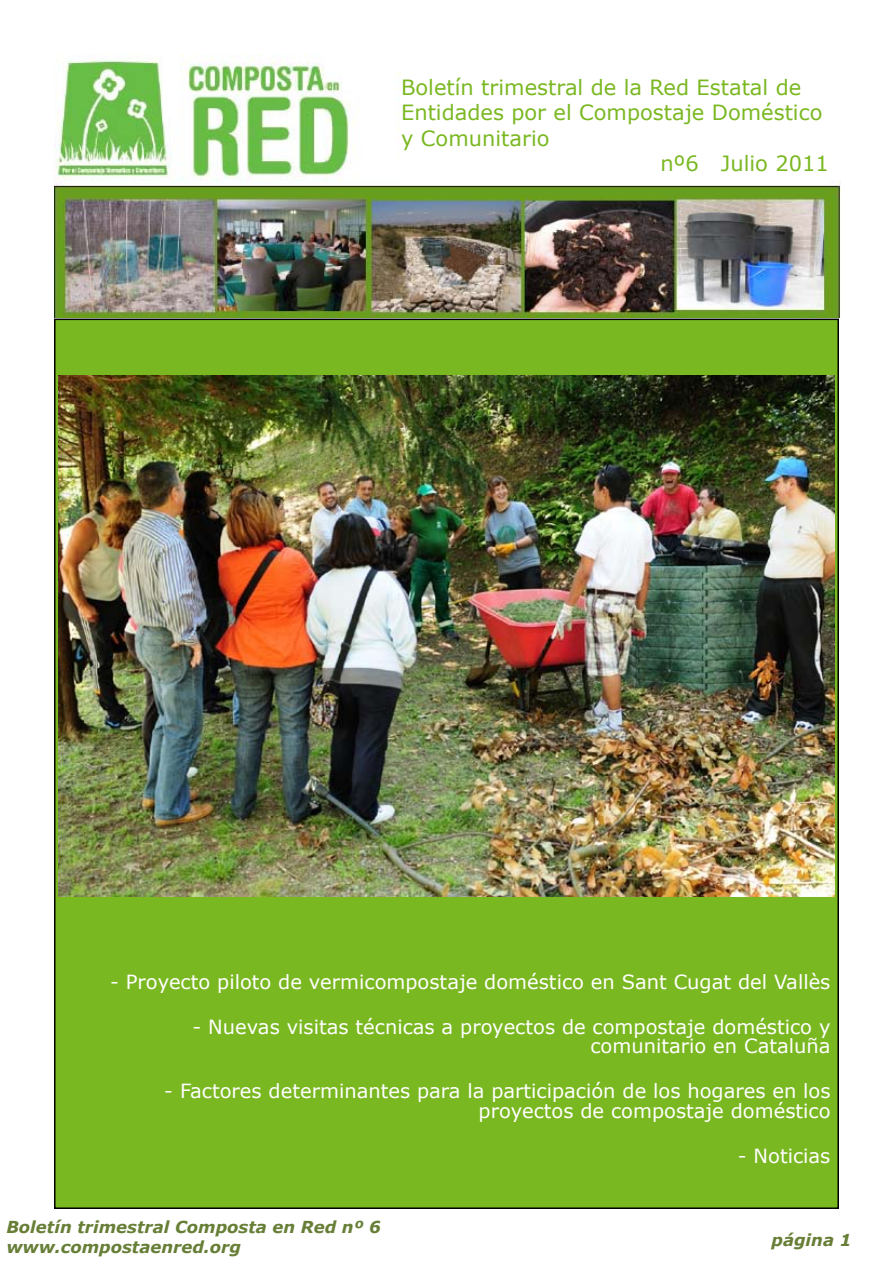
<style>
.page{position:relative;width:893px;height:1263px;background:#fff}
.page>*{position:absolute;margin:0;border:0;box-sizing:border-box;transform-origin:0 0}
.t1{font:21px "Verdana";color:#7ab821}
.t2{font:19.5px/19.5px "Verdana";color:#fff;text-align:right}
.t3{font:italic 700 16.5px/19.8px "Verdana";color:#677e36}
</style>
<div class="page">
<img style="left:54px;top:54px;width:787px;height:264px">
<div style="left:401px;top:54px;width:428px;height:130px;background:#fff"></div>
<div style="left:55px;top:319px;width:783px;height:889px;background:#7ab821"></div>
<img style="left:58px;top:375px;width:776px;height:521px">
<p class="t1" style="left:401px;top:74px;width:402px">Boletín trimestral de la Red Estatal de</p>
<p class="t1" style="left:401px;top:99px;width:423px">Entidades por el Compostaje Doméstico</p>
<p class="t1" style="left:401px;top:125px;width:150px">y Comunitario</p>
<p class="t1" style="left:661px;top:150px;width:170px">nº6 Julio 2011</p>
<p class="t2" style="left:110px;top:971px;width:722px">- Proyecto piloto de vermicompostaje doméstico en Sant Cugat del Vallès</p>
<p class="t2" style="left:193px;top:1016px;width:639px">- Nuevas visitas técnicas a proyectos de compostaje doméstico y comunitario en Cataluña</p>
<p class="t2" style="left:164px;top:1081px;width:668px">- Factores determinantes para la participación de los hogares en los proyectos de compostaje doméstico</p>
<p class="t2" style="left:738px;top:1145px;width:94px">- Noticias</p>
<p class="t3" style="left:6px;top:1216px;width:376px">Boletín trimestral Composta en Red nº 6 www.compostaenred.org</p>
<p class="t3" style="left:771px;top:1229px;width:81px">página 1</p>
</div>
